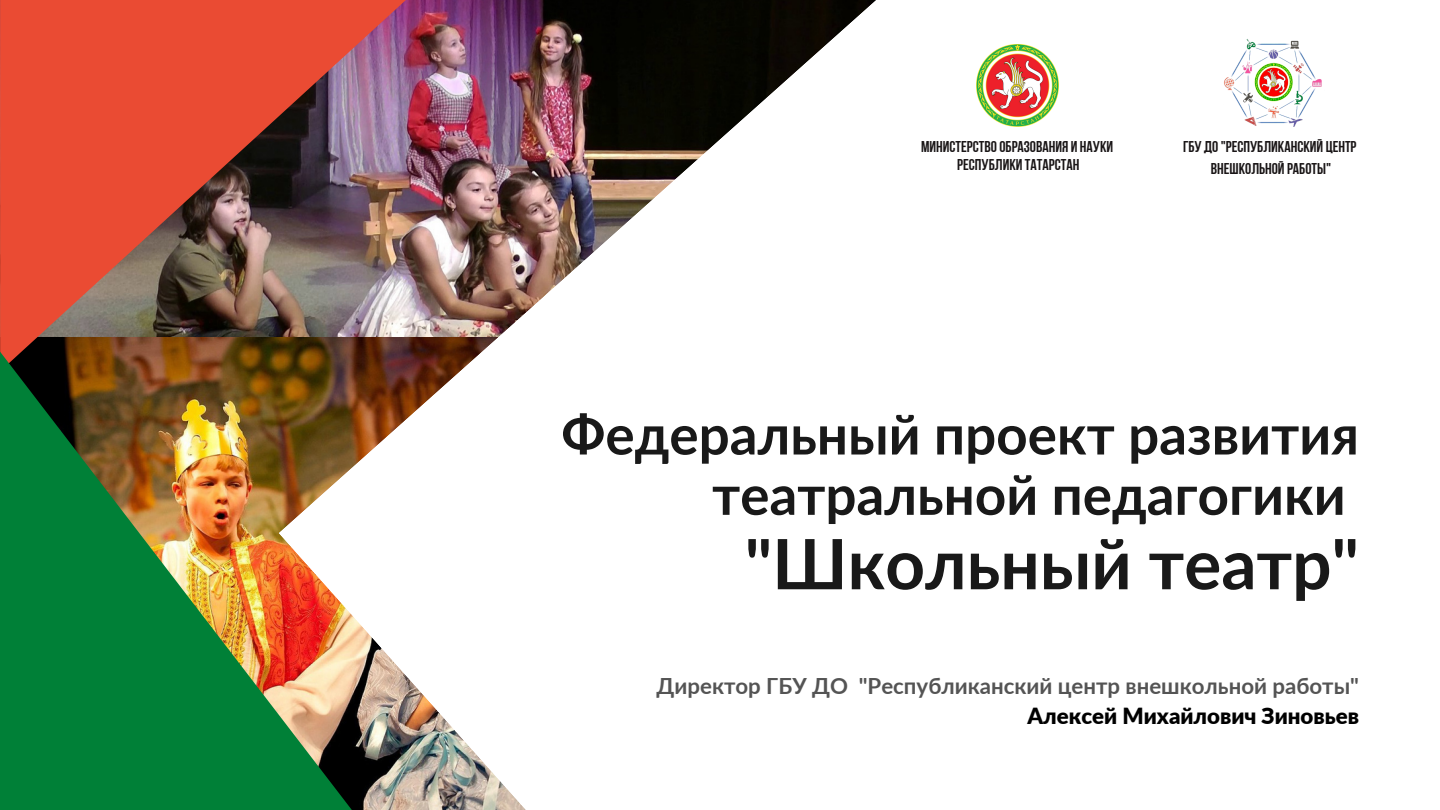
<style>
.page{position:relative;width:1440px;height:810px;background:#fff}
.page>*{position:absolute;margin:0;border:0;box-sizing:border-box;transform-origin:0 0}
.t1{font:700 69.4px "Lato";color:#191919}
.t2{font:700 54.8px/60.3px "Lato";color:#191919;text-align:right}
.t3{font:700 22.2px/30.6px "Lato";color:#545454;text-align:right}
.t4{font:15.6px "Bebas Neue Cyrillic";color:#1a1617}
.s1{font-weight:900;color:#000}
</style>
<div class="page">
<img style="left:406px;top:0;width:653px;height:352px">
<img style="left:0;top:0;width:406px;height:352px">
<img style="left:0;top:352px;width:526px;height:458px">
<img style="left:976px;top:45px;width:82px;height:82px">
<img style="left:1224px;top:39px;width:98px;height:88px">
<p class="t4" style="left:921px;top:140px;width:194px">Министерствообразования и науки</p>
<p class="t4" style="left:957px;top:158px;width:124px">Республики Татарстан</p>
<p class="t4" style="left:1183px;top:140px;width:175px">ГБУ ДО"Республиканский центр</p>
<p class="t4" style="left:1211px;top:162px;width:122px">внешкольной работы"</p>
<p class="t2" style="left:561px;top:403px;width:799px">Федеральный проект развития театральной педагогики</p>
<p class="t1" style="left:745px;top:521px;width:616px">"Школьный театр"</p>
<p class="t3" style="left:657px;top:670px;width:704px">Директор ГБУ ДО "Республиканский центр внешкольной работы"<br><span class="s1">Алексей Михайлович Зиновьев</span></p>
</div>
